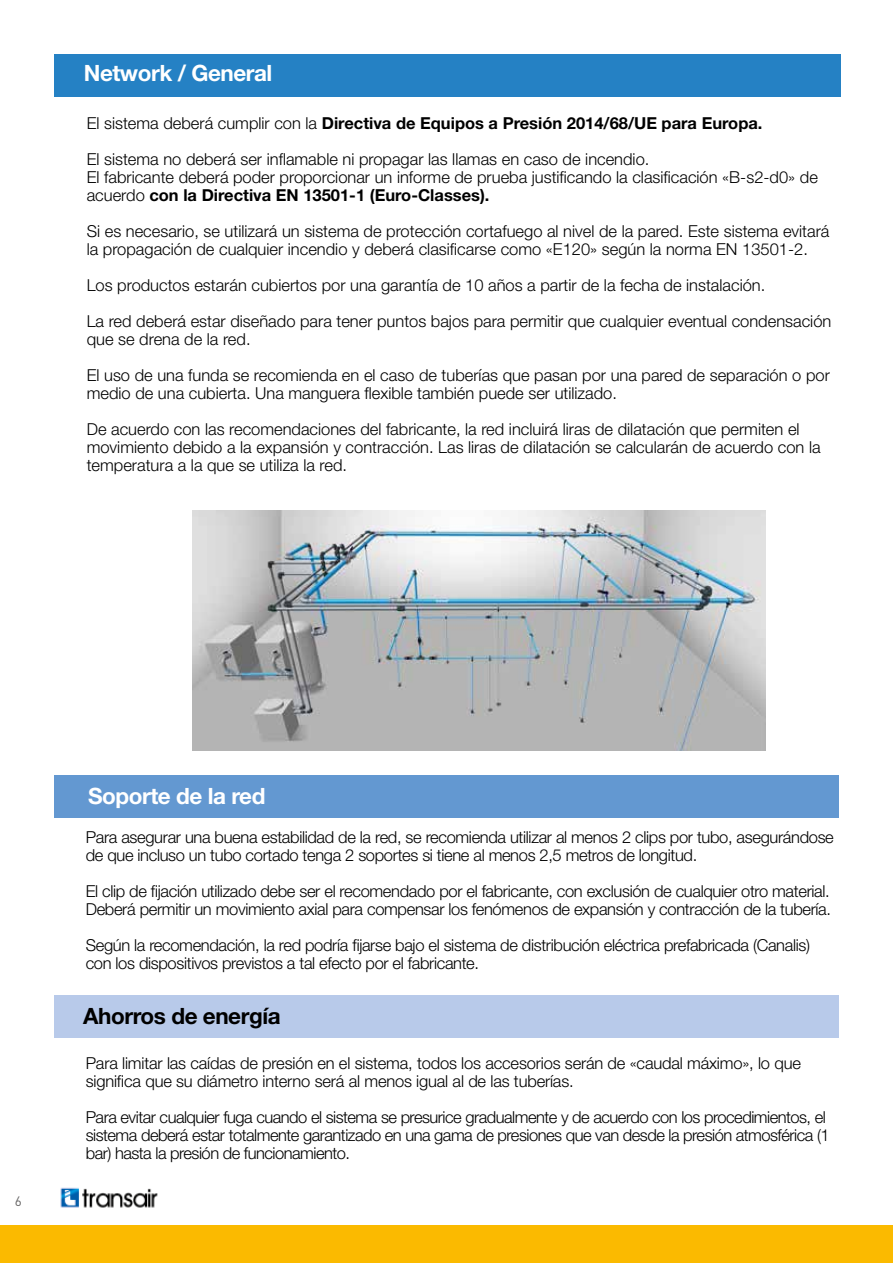
<style>
.page{position:relative;width:893px;height:1263px;background:#fff}
.page>*{position:absolute;margin:0;border:0;box-sizing:border-box;transform-origin:0 0}
.t1{font:700 22.5px "Helvetica Neue LT Std";letter-spacing:-.02em;color:#fff}
.t2{font:700 22.5px "Helvetica Neue LT Std";letter-spacing:-.02em;color:#000}
.t3{font:300 16.5px/18px "Helvetica Neue LT Std";letter-spacing:-.01em;color:#000}
.t4{font:300 16.5px/18px "Helvetica Neue LT Std";letter-spacing:-.03em;color:#000}
.t5{font:13.5px "DINOT";color:#646363}
.s1{font-weight:700}
</style>
<div class="page">
<div style="left:0;top:1225px;width:893px;height:38px;background:#fbba00"></div>
<img style="left:60px;top:1187px;width:98px;height:21px">
<div style="left:54px;top:775px;width:785px;height:42px;background:#6398d1"></div>
<img style="left:193px;top:510px;width:572px;height:240px">
<div style="left:54px;top:54px;width:786px;height:43px;background:#2581c4"></div>
<div style="left:54px;top:995px;width:785px;height:42px;background:#b8caea"></div>
<h1 class="t1" style="left:84px;top:59px;width:190px">Network / General</h1>
<p class="t3" style="left:87px;top:105px;width:677px;line-height:36px">El sistema deberá cumplir con la <span class="s1">Directiva de Equipos a Presión 2014/68/UE para Europa.<br></span>El sistema no deberá ser inflamable ni propagar las llamas en caso de incendio.</p>
<p class="t3" style="left:87px;top:168px;width:733px">El fabricante deberá poder proporcionar un informe de prueba justificando la clasificación «B-s2-d0» de acuerdo <span class="s1">con la Directiva EN 13501-1 (Euro-Classes).</span></p>
<p class="t3" style="left:87px;top:222px;width:744px">Si es necesario, se utilizará un sistema de protección cortafuego al nivel de la pared. Este sistema evitará la propagación de cualquier incendio y deberá clasificarse como «E120» según la norma EN 13501-2.</p>
<p class="t3" style="left:87px;top:267px;width:746px;line-height:36px">Los productos estarán cubiertos por una garantía de 10 años a partir de la fecha de instalación.<br>La red deberá estar diseñado para tener puntos bajos para permitir que cualquier eventual condensación</p>
<p class="t3" style="left:87px;top:321px;width:745px;line-height:36px">que se drena de la red.<br>El uso de una funda se recomienda en el caso de tuberías que pasan por una pared de separación o por</p>
<p class="t3" style="left:87px;top:375px;width:714px;line-height:36px">medio de una cubierta. Una manguera flexible también puede ser utilizado.<br>De acuerdo con las recomendaciones del fabricante, la red incluirá liras de dilatación que permiten el</p>
<p class="t3" style="left:87px;top:438px;width:735px">movimiento debido a la expansión y contracción. Las liras de dilatación se calcularán de acuerdo con la temperatura a la que se utiliza la red.</p>
<p class="t5" style="left:15px;top:1192px;width:9px">6</p>
<h1 class="t1" style="left:88px;top:782px;width:179px">Soporte de la red</h1>
<p class="t3" style="left:86px;top:827px;width:750px">Para asegurar una buena estabilidad de la red, se recomienda utilizar al menos 2 clips por tubo, asegurándose de que incluso un tubo cortado tenga 2 soportes si tiene al menos 2,5 metros de longitud.</p>
<p class="t3" style="left:86px;top:881px;width:747px">El clip de fijación utilizado debe ser el recomendado por el fabricante, con exclusión de cualquier otro material.<br>Deberá permitir un movimiento axial para compensar los fenómenos de expansión y contracción de la tubería.</p>
<p class="t3" style="left:86px;top:935px;width:726px">Según la recomendación, la red podría fijarse bajo el sistema de distribución eléctrica prefabricada (Canalis) con los dispositivos previstos a tal efecto por el fabricante.</p>
<h1 class="t2" style="left:83px;top:1002px;width:199px">Ahorros de energía</h1>
<p class="t3" style="left:86px;top:1053px;width:717px">Para limitar las caídas de presión en el sistema, todos los accesorios serán de «caudal máximo», lo que significa que su diámetro interno será al menos igual al de las tuberías.</p>
<p class="t4" style="left:86px;top:1107px;width:745px">Para evitar cualquier fuga cuando el sistema se presurice gradualmente y de acuerdo con los procedimientos, el sistema deberá estar totalmente garantizado en una gama de presiones que van desde la presión atmosférica (1 bar) hasta la presión de funcionamiento.</p>
</div>
